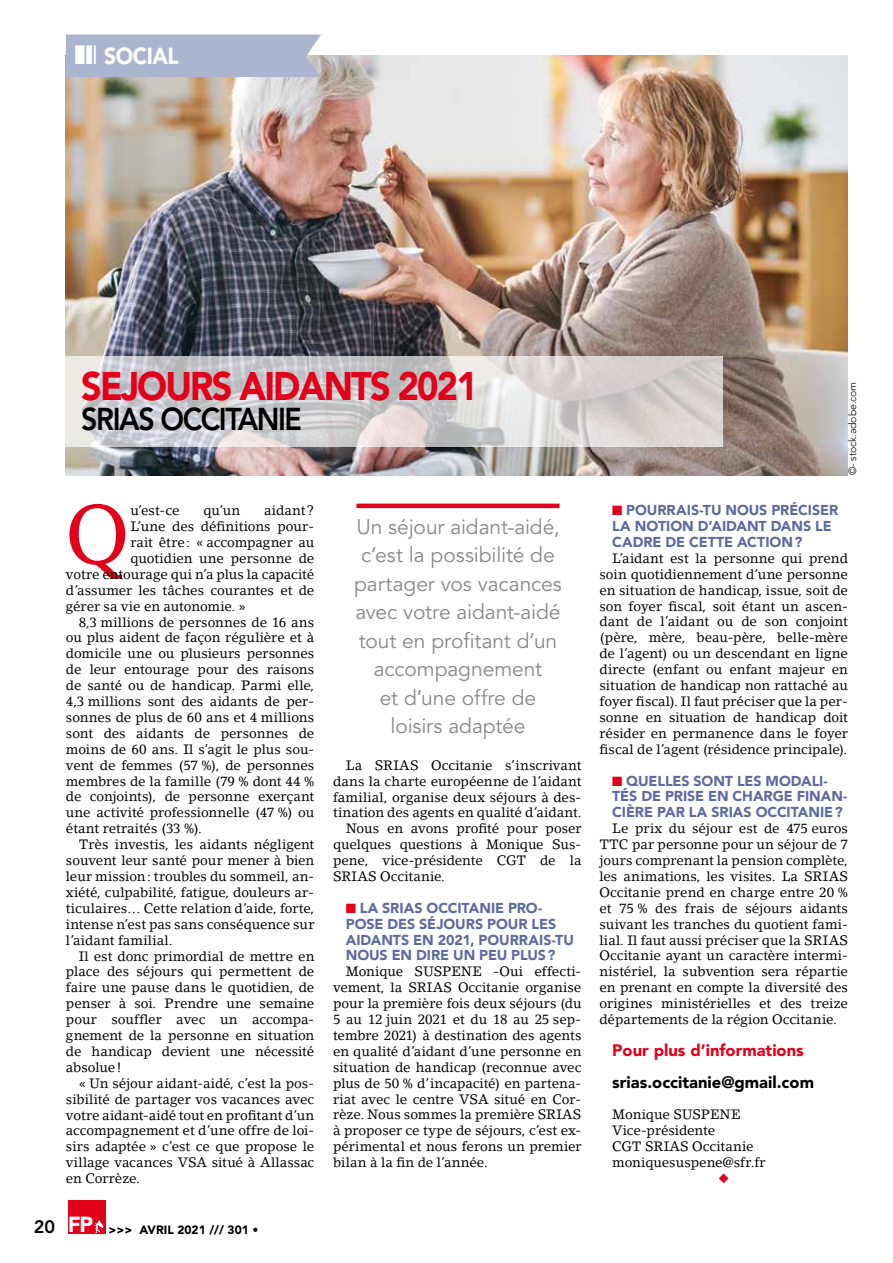
<style>
.page{position:relative;width:893px;height:1263px;background:#fff}
.page>*{position:absolute;margin:0;border:0;box-sizing:border-box;transform-origin:0 0}
.t1{font:80.85px "Lino Letter Std";color:#e2001a}
.t2{font:900 39.6px "Avenir LT Std";letter-spacing:-.05em;color:#e2001a;scale:.91 1}
.t3{font:800 31.35px "Avenir LT Std";letter-spacing:-.05em;color:#000;scale:.91 1}
.t4{font:900 23.1px "Avenir LT Std";letter-spacing:-.025em;color:#fff;scale:.91 1}
.t5{font:21px/28.5px "Avenir LT Std";letter-spacing:-.005em;color:#87888a;text-align:center}
.t6{font:900 16.5px "Avenir LT Std";color:#000}
.t7{font:900 16.5px "Avenir LT Std";color:#e2001a}
.t8{font:900 14.25px/15.9px "Avenir LT Std";letter-spacing:-.005em;color:#5d6ba0}
.t9{font:13.5px/15.9px "Lino Letter Std";letter-spacing:-.005em;color:#000;text-align:justify}
.t10{font:13.5px "Lino Letter Std";letter-spacing:.015em;color:#000}
.t11{font:900 12px "Avenir LT Std";color:#000}
.t12{font:300 10.5px "Avenir LT Std";letter-spacing:-.005em;color:#000}
.s1{font-weight:800;font-size:18px}
.s2{color:#e2001a}
</style>
<div class="page">
<div style="left:68px;top:1200px;width:37px;height:33px;background:#e2001a"></div>
<svg style="left:94px;top:1220px;width:9px;height:13px"></svg>
<img style="left:66px;top:56px;width:782px;height:419px">
<svg style="left:66px;top:356px;width:657px;height:90px;background:#d3d0d1"></svg>
<hr style="left:356px;top:504px;width:203px;height:4px;background:#e2001a">
<div style="left:66px;top:35px;width:255px;height:42px;background:#acb5cf"></div>
<h3 class="t4" style="left:104px;top:42px;width:83px">SOCIAL</h3>
<h2 class="t2" style="left:81px;top:362px;width:437px">SEJOURS AIDANTS 2021</h2>
<h3 class="t3" style="left:81px;top:400px;width:244px">SRIAS OCCITANIE</h3>
<h1 class="t1" style="left:66px;top:485px;width:64px">Q</h1>
<p class="t9" style="left:130px;top:502px;width:51px">u’est-ce</p>
<p class="t9" style="left:203px;top:502px;width:38px">qu’un</p>
<p class="t9" style="left:264px;top:502px;width:52px">aidant?</p>
<p class="t9" style="left:130px;top:518px;width:185px">L’une des définitions pour-</p>
<p class="t9" style="left:130px;top:534px;width:185px">rait être: « accompagner au</p>
<p class="t9" style="left:130px;top:550px;width:185px">quotidien une personne de</p>
<p class="t9" style="left:66px;top:566px;width:250px">votre entourage qui n’a plus la capacité</p>
<p class="t9" style="left:66px;top:582px;width:250px">d’assumer les tâches courantes et de</p>
<p class="t9" style="left:66px;top:598px;width:181px">gérer sa vie en autonomie. »</p>
<p class="t9" style="left:79px;top:614px;width:237px">8,3 millions de personnes de 16 ans</p>
<p class="t9" style="left:66px;top:630px;width:250px">ou plus aident de façon régulière et à</p>
<p class="t9" style="left:66px;top:646px;width:250px">domicile une ou plusieurs personnes</p>
<p class="t9" style="left:66px;top:661px;width:250px">de leur entourage pour des raisons</p>
<p class="t9" style="left:66px;top:677px;width:250px">de santé ou de handicap. Parmi elle,</p>
<p class="t9" style="left:66px;top:693px;width:250px">4,3 millions sont des aidants de per-</p>
<p class="t9" style="left:66px;top:709px;width:250px">sonnes de plus de 60 ans et 4 millions</p>
<p class="t9" style="left:66px;top:725px;width:250px">sont des aidants de personnes de</p>
<p class="t9" style="left:66px;top:741px;width:250px">moins de 60 ans. Il s’agit le plus sou-</p>
<p class="t9" style="left:66px;top:757px;width:250px">vent de femmes (57 %), de personnes</p>
<p class="t9" style="left:66px;top:773px;width:250px">membres de la famille (79 % dont 44 %</p>
<p class="t9" style="left:66px;top:789px;width:250px">de conjoints), de personne exerçant</p>
<p class="t9" style="left:66px;top:805px;width:250px">une activité professionnelle (47 %) ou</p>
<p class="t9" style="left:66px;top:820px;width:138px">étant retraités (33 %).</p>
<p class="t9" style="left:79px;top:836px;width:237px">Très investis, les aidants négligent</p>
<p class="t9" style="left:66px;top:852px;width:250px">souvent leur santé pour mener à bien</p>
<p class="t9" style="left:66px;top:868px;width:250px">leur mission: troubles du sommeil, an-</p>
<p class="t9" style="left:66px;top:884px;width:250px">xiété, culpabilité, fatigue, douleurs ar-</p>
<p class="t9" style="left:66px;top:900px;width:250px">ticulaires… Cette relation d’aide, forte,</p>
<p class="t9" style="left:66px;top:916px;width:250px">intense n’est pas sans conséquence sur</p>
<p class="t10" style="left:66px;top:932px;width:108px">l’aidant familial.</p>
<p class="t9" style="left:79px;top:948px;width:237px">Il est donc primordial de mettre en</p>
<p class="t9" style="left:66px;top:964px;width:250px">place des séjours qui permettent de</p>
<p class="t9" style="left:66px;top:979px;width:250px">faire une pause dans le quotidien, de</p>
<p class="t9" style="left:66px;top:995px;width:250px">penser à soi. Prendre une semaine</p>
<p class="t9" style="left:66px;top:1011px;width:248px">pour souffler avec un accompa-</p>
<p class="t9" style="left:66px;top:1027px;width:250px">gnement de la personne en situation</p>
<p class="t9" style="left:66px;top:1043px;width:250px">de handicap devient une nécessité</p>
<p class="t9" style="left:66px;top:1059px;width:57px">absolue!</p>
<p class="t9" style="left:79px;top:1075px;width:237px">« Un séjour aidant-aidé, c’est la pos-</p>
<p class="t9" style="left:66px;top:1091px;width:250px">sibilité de partager vos vacances avec</p>
<p class="t9" style="left:66px;top:1107px;width:250px">votre aidant-aidé tout en profitant d’un</p>
<p class="t9" style="left:66px;top:1123px;width:250px">accompagnement et d’une offre de loi-</p>
<p class="t9" style="left:66px;top:1138px;width:250px">sirs adaptée » c’est ce que propose le</p>
<p class="t9" style="left:66px;top:1154px;width:250px">village vacances VSA situé à Allassac</p>
<p class="t9" style="left:66px;top:1170px;width:76px">en Corrèze.</p>
<p class="t11" style="left:34px;top:1222px;width:226px"><span class="s1">20</span> <sup>FP</sup> &gt;&gt;&gt; AVRIL 2021 /// 301 •</p>
<h3 class="t5" style="left:354px;top:513px;width:209px">Un séjour aidant-aidé, c’est la possibilité de partager vos vacances avec votre aidant-aidé tout en profitant d’un accompagnement<br>et d’une offre de loisirs adaptée</h3>
<p class="t9" style="left:346px;top:757px;width:237px">La SRIAS Occitanie s’inscrivant</p>
<p class="t9" style="left:333px;top:773px;width:250px">dans la charte européenne de l’aidant</p>
<p class="t9" style="left:333px;top:789px;width:250px">familial, organise deux séjours à des-</p>
<p class="t9" style="left:333px;top:805px;width:250px">tination des agents en qualité d’aidant.</p>
<p class="t9" style="left:346px;top:821px;width:237px">Nous en avons profité pour poser</p>
<p class="t9" style="left:333px;top:836px;width:250px">quelques questions à Monique Sus-</p>
<p class="t9" style="left:333px;top:852px;width:250px">pene, vice-présidente CGT de la</p>
<p class="t9" style="left:333px;top:868px;width:113px">SRIAS Occitanie.</p>
<p class="t8" style="left:346px;top:900px;width:230px"><span class="s2">■</span> LA SRIAS OCCITANIE PRO-<br>POSE DES SÉJOURS POUR LES<br>AIDANTS EN 2021, POURRAIS-TU<br>NOUS EN DIRE UN PEU PLUS?</p>
<p class="t9" style="left:333px;top:963px;width:250px;text-indent:13px">Monique SUSPENE -Oui effecti&shy;vement, la SRIAS Occitanie organise pour la première fois deux séjours (du 5 au 12 juin 2021 et du 18 au 25 sep&shy;tembre 2021) à destination des agents en qualité d’aidant d’une personne en situation de handicap (reconnue avec plus de 50 % d’incapacité) en partena&shy;riat avec le centre VSA situé en Cor&shy;rèze. Nous sommes la première SRIAS à proposer ce type de séjours, c’est ex&shy;périmental et nous ferons un premier bilan à la fin de l’année.</p>
<p class="t12" style="left:846px;top:475px;width:95px;rotate:-90deg">©- stock.adobe.com</p>
<p class="t8" style="left:612px;top:502px;width:227px"><span class="s2">■</span> POURRAIS-TU NOUS PRÉCISER<br>LA NOTION D’AIDANT DANS LE<br>CADRE DE CETTE ACTION?</p>
<p class="t9" style="left:599px;top:550px;width:250px;text-indent:13px">L’aidant est la personne qui prend soin quotidiennement d’une personne en situation de handicap, issue, soit de son foyer fiscal, soit étant un ascen&shy;dant de l’aidant ou de son conjoint (père, mère, beau-père, belle-mère de l’agent) ou un descendant en ligne directe (enfant ou enfant majeur en situation de handicap non rattaché au foyer fiscal). Il faut préciser que la per&shy;sonne en situation de handicap doit résider en permanence dans le foyer fiscal de l’agent (résidence principale).</p>
<p class="t8" style="left:612px;top:772px;width:237px"><span class="s2">■</span> QUELLES SONT LES MODALI-<br>TÉS DE PRISE EN CHARGE FINAN-<br>CIÈRE PAR LA SRIAS OCCITANIE?</p>
<p class="t9" style="left:599px;top:820px;width:250px;text-indent:13px">Le prix du séjour est de 475 euros TTC par personne pour un séjour de 7 jours comprenant la pension complète, les animations, les visites. La SRIAS Occitanie prend en charge entre 20 % et 75 % des frais de séjours aidants suivant les tranches du quotient fami&shy;lial. Il faut aussi préciser que la SRIAS Occitanie ayant un caractère intermi&shy;nistériel, la subvention sera répartie en prenant en compte la diversité des origines ministérielles et des treize départements de la région Occitanie.</p>
<p class="t7" style="left:612px;top:1040px;width:193px">Pour plus d’informations</p>
<p class="t6" style="left:612px;top:1072px;width:203px">srias.occitanie@gmail.com</p>
<p class="t9" style="left:612px;top:1107px;width:155px;text-align:left">Monique SUSPENE<br>Vice-présidente<br>CGT SRIAS Occitanie moniquesuspene@sfr.fr</p>
</div>
